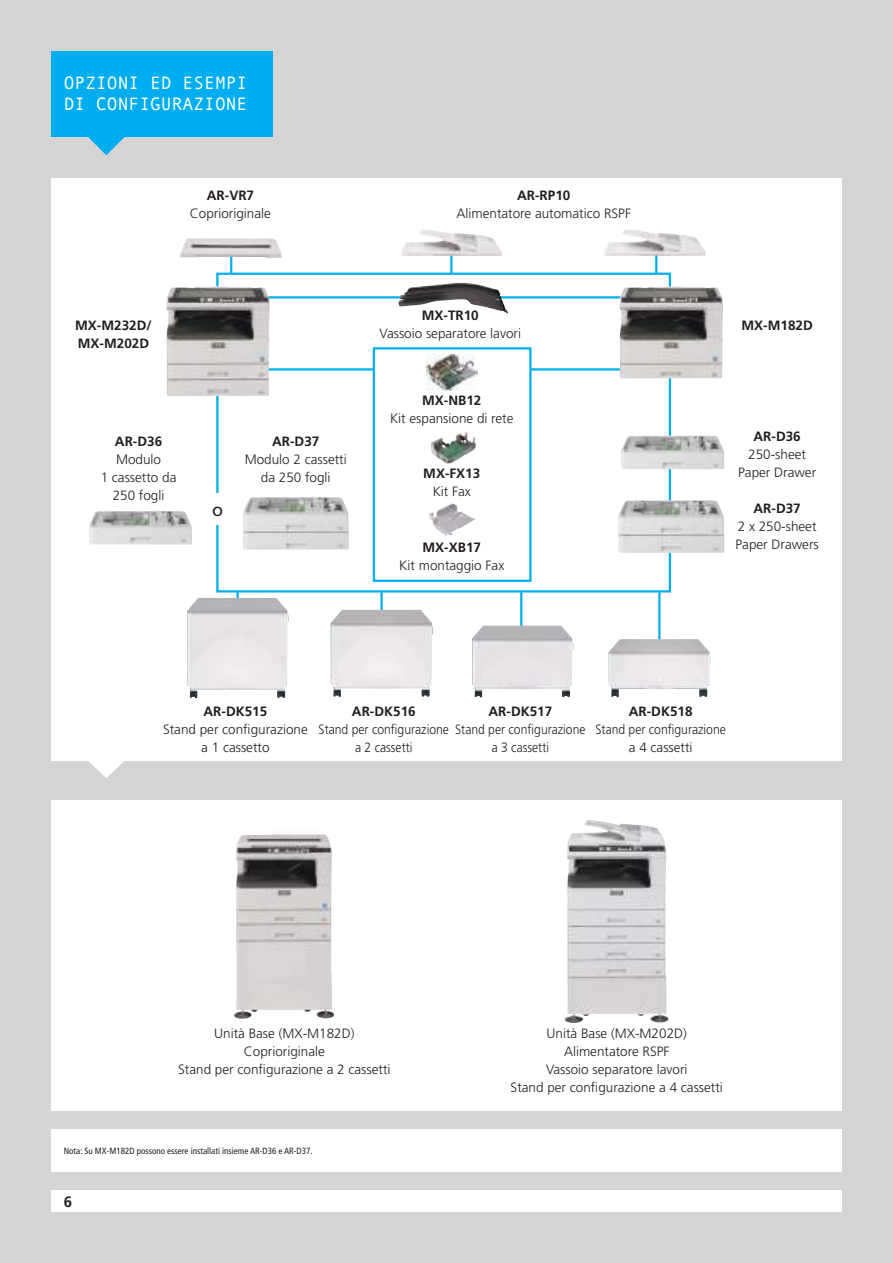
<style>
.page{position:relative;width:893px;height:1263px;background:#d5d4d5}
.page>*{position:absolute;margin:0;border:0;box-sizing:border-box;transform-origin:0 0}
.t1{font:18px/21px "Andale Mono";color:#fff}
.t2{font:18px "Frutiger";color:#241f1f}
.t3{font:700 15px "Frutiger";color:#241f1f}
.t4{font:300 13.5px/18px "Frutiger";color:#241f1f;text-align:center}
.t5{font:700 13.5px/18px "Frutiger";color:#241f1f}
.t6{font:300 13.5px/18px "Frutiger";color:#241f1f;text-align:center;scale:.9 1}
.t7{font:condensed 9px "Frutiger";color:#241f1f}
</style>
<div class="page">
<div style="left:51px;top:1191px;width:791px;height:21px;background:#fff"></div>
<div style="left:51px;top:51px;width:221px;height:85px;background:#00aeef"></div>
<svg style="left:81px;top:136px;width:51px;height:19px"></svg>
<svg style="left:88px;top:761px;width:36px;height:17px"></svg>
<div style="left:51px;top:179px;width:791px;height:582px;background:#fff"></div>
<svg style="left:216px;top:271px;width:456px;height:323px"></svg>
<svg style="left:230px;top:258px;width:2px;height:16px"></svg>
<hr style="left:236px;top:592px;width:3px;height:43px;background:#00aeef">
<hr style="left:450px;top:256px;width:3px;height:18px;background:#00aeef">
<hr style="left:380px;top:592px;width:3px;height:53px;background:#00aeef">
<hr style="left:520px;top:592px;width:2px;height:62px;background:#00aeef">
<hr style="left:658px;top:592px;width:2px;height:72px;background:#00aeef">
<hr style="left:655px;top:248px;width:2px;height:26px;background:#00aeef">
<hr style="left:206px;top:296px;width:501px;height:2px;background:#00aeef">
<hr style="left:207px;top:368px;width:501px;height:3px;background:#00aeef">
<img style="left:166px;top:284px;width:104px;height:112px">
<img style="left:619px;top:284px;width:104px;height:95px">
<img style="left:398px;top:283px;width:110px;height:31px">
<div style="left:374px;top:348px;width:156px;height:233px;background:#fff"></div>
<div style="left:373px;top:347px;width:158px;height:235px;border:2px solid #00aeef"></div>
<img style="left:621px;top:435px;width:103px;height:34px">
<img style="left:89px;top:510px;width:103px;height:35px">
<img style="left:243px;top:496px;width:106px;height:54px">
<img style="left:618px;top:499px;width:106px;height:54px">
<div style="left:201px;top:493px;width:33px;height:32px;background:#fff"></div>
<img style="left:472px;top:626px;width:101px;height:71px">
<img style="left:187px;top:598px;width:101px;height:100px">
<div style="left:51px;top:801px;width:791px;height:310px;background:#fff"></div>
<div style="left:51px;top:1129px;width:791px;height:42px;background:#fff"></div>
<img style="left:401px;top:229px;width:101px;height:27px">
<img style="left:604px;top:229px;width:102px;height:27px">
<img style="left:331px;top:610px;width:102px;height:87px">
<img style="left:608px;top:639px;width:103px;height:58px">
<img style="left:564px;top:820px;width:105px;height:203px">
<img style="left:233px;top:834px;width:101px;height:185px">
<img style="left:180px;top:238px;width:102px;height:20px">
<img style="left:427px;top:354px;width:51px;height:37px">
<img style="left:431px;top:432px;width:45px;height:32px">
<img style="left:430px;top:503px;width:45px;height:33px">
<h1 class="t1" style="left:64px;top:72px;width:185px">OPZIONI ED ESEMPI<br>DI CONFIGURAZIONE</h1>
<p class="t5" style="left:207px;top:187px;width:49px">AR-VR7</p>
<p class="t4" style="left:190px;top:205px;width:83px">Coprioriginale</p>
<p class="t5" style="left:517px;top:187px;width:55px">AR-RP10</p>
<p class="t4" style="left:456px;top:205px;width:176px">Alimentatore automatico RSPF</p>
<p class="t5" style="left:422px;top:306px;width:59px">MX-TR10</p>
<p class="t4" style="left:379px;top:324px;width:143px">Vassoio separatore lavori</p>
<p class="t5" style="left:75px;top:317px;width:78px">MX-M232D/<br>MX-M202D</p>
<p class="t5" style="left:741px;top:317px;width:73px">MX-M182D</p>
<p class="t5" style="left:115px;top:433px;width:49px">AR-D36</p>
<p class="t4" style="left:101px;top:451px;width:77px">Modulo<br>1 cassetto da<br>250 fogli</p>
<h1 class="t2" style="left:212px;top:499px;width:12px">o</h1>
<p class="t5" style="left:272px;top:433px;width:49px">AR-D37</p>
<p class="t4" style="left:245px;top:451px;width:104px">Modulo 2 cassetti da 250 fogli</p>
<p class="t5" style="left:422px;top:391px;width:61px">MX-NB12</p>
<p class="t4" style="left:390px;top:410px;width:125px">Kit espansione di rete</p>
<p class="t5" style="left:423px;top:464px;width:59px">MX-FX13</p>
<p class="t4" style="left:433px;top:482px;width:40px">Kit Fax</p>
<p class="t5" style="left:423px;top:538px;width:60px">MX-XB17</p>
<p class="t4" style="left:399px;top:557px;width:107px">Kit montaggio Fax</p>
<p class="t5" style="left:753px;top:427px;width:49px">AR-D36</p>
<p class="t4" style="left:738px;top:446px;width:80px">250-sheet<br>Paper Drawer</p>
<p class="t5" style="left:753px;top:500px;width:49px">AR-D37</p>
<p class="t4" style="left:735px;top:518px;width:85px;text-align:left">2 x 250-sheet<br>Paper Drawers</p>
<p class="t5" style="left:204px;top:702px;width:65px">AR-DK515</p>
<p class="t4" style="left:163px;top:720px;width:146px">Stand per configurazione a 1 cassetto</p>
<p class="t5" style="left:352px;top:702px;width:65px">AR-DK516</p>
<p class="t6" style="left:319px;top:720px;width:146px">Stand per configurazione a 2 cassetti</p>
<p class="t5" style="left:488px;top:702px;width:65px">AR-DK517</p>
<p class="t6" style="left:455px;top:720px;width:146px">Stand per configurazione a 3 cassetti</p>
<p class="t5" style="left:629px;top:702px;width:65px">AR-DK518</p>
<p class="t6" style="left:595px;top:720px;width:146px">Stand per configurazione a 4 cassetti</p>
<p class="t4" style="left:178px;top:1025px;width:214px">Unità Base (MX-M182D)<br>Coprioriginale<br>Stand per configurazione a 2 cassetti</p>
<p class="t4" style="left:511px;top:1025px;width:214px">Unità Base (MX-M202D)<br>Alimentatore RSPF<br>Vassoio separatore lavori<br>Stand per configurazione a 4 cassetti</p>
<p class="t7" style="left:64px;top:1146px;width:250px">Nota: Su MX-M182D possono essere installati insieme AR-D36 e AR-D37.</p>
<p class="t3" style="left:64px;top:1193px;width:10px">6</p>
</div>
